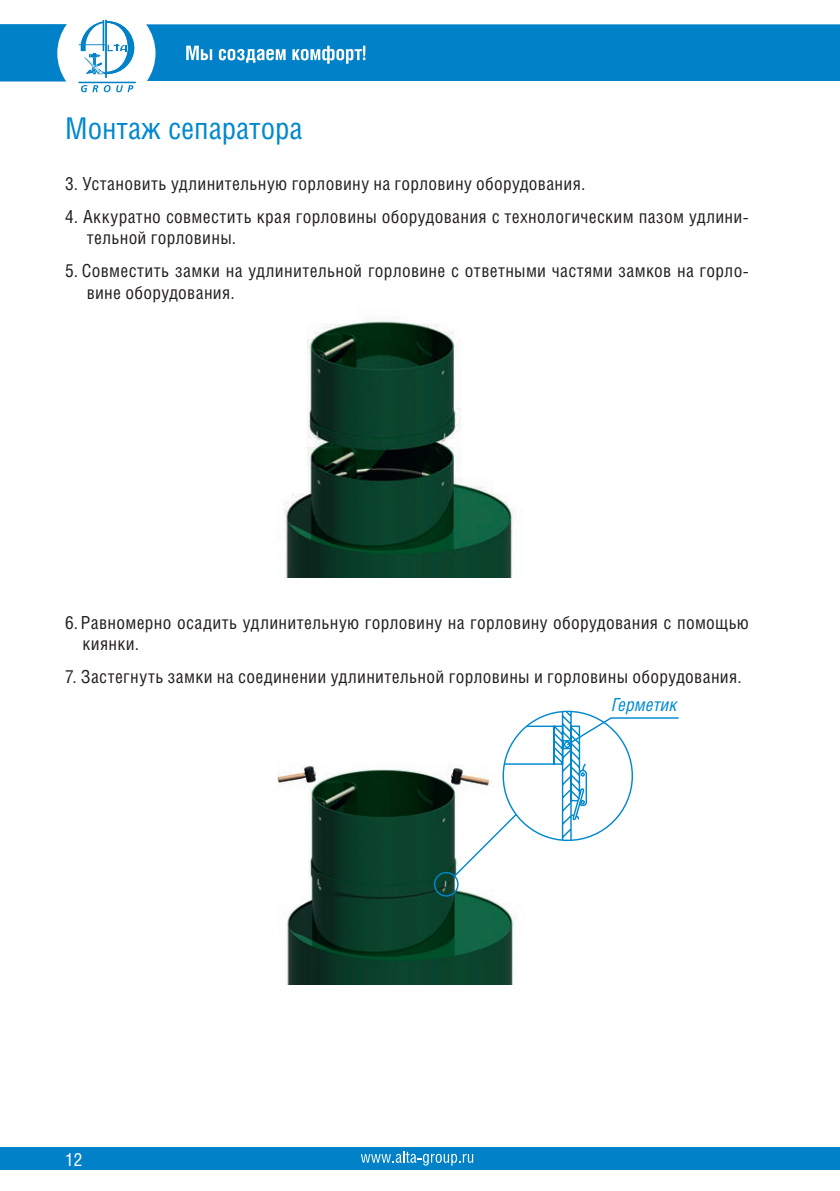
<style>
.page{position:relative;width:840px;height:1191px;background:#fff}
.page>*{position:absolute;margin:0;border:0;box-sizing:border-box;transform-origin:0 0}
.t1{font:30px "Helios Cond";color:#0088ce}
.t2{font:18px/21.6px "Helios Cond";letter-spacing:.015em;color:#231f20}
.t3{font:italic 18px "Helios Cond";color:#0088ce}
.t4{font:18px "Helios Cond";color:#fff}
</style>
<div class="page">
<svg style="left:0;top:24px;width:67px;height:57px;background:#1a8dcd"></svg>
<div style="left:146px;top:24px;width:693px;height:57px;background:#0081c8"></div>
<div style="left:0;top:1147px;width:839px;height:23px;background:#0081c8"></div>
<svg style="left:360px;top:1151px;width:113px;height:14px"></svg>
<svg style="left:78px;top:20px;width:56px;height:58px"></svg>
<hr style="left:78px;top:82px;width:58px;height:1px;background:#0081c8">
<svg style="left:81px;top:85px;width:52px;height:7px"></svg>
<img style="left:284px;top:319px;width:232px;height:258px">
<img style="left:278px;top:765px;width:239px;height:219px">
<svg style="left:433px;top:710px;width:246px;height:187px"></svg>
<h1 class="t1" style="left:65px;top:111px;width:239px">Монтаж сепаратора</h1>
<p class="t2" style="left:65px;top:172px;width:521px">3. Установить удлинительную горловину на горловину оборудования.</p>
<p class="t2" style="left:87px;top:205px;width:663px;text-indent:-22px">4. Аккуратно совместить края горловины оборудования с технологическим пазом удлини&shy;тельной горловины.</p>
<p class="t2" style="left:87px;top:260px;width:663px;text-indent:-22px">5. Совместить замки на удлинительной горловине с ответными частями замков на горло&shy;вине оборудования.</p>
<p class="t2" style="left:82px;top:611px;width:667px;text-indent:-17px">6. Равномерно осадить удлинительную горловину на горловину оборудования с помощью киянки.</p>
<p class="t2" style="left:65px;top:665px;width:677px">7. Застегнуть замки на соединении удлинительной горловины и горловины оборудования.</p>
<p class="t3" style="left:611px;top:694px;width:67px">Герметик</p>
<p class="t4" style="left:65px;top:1148px;width:19px">12</p>
</div>
